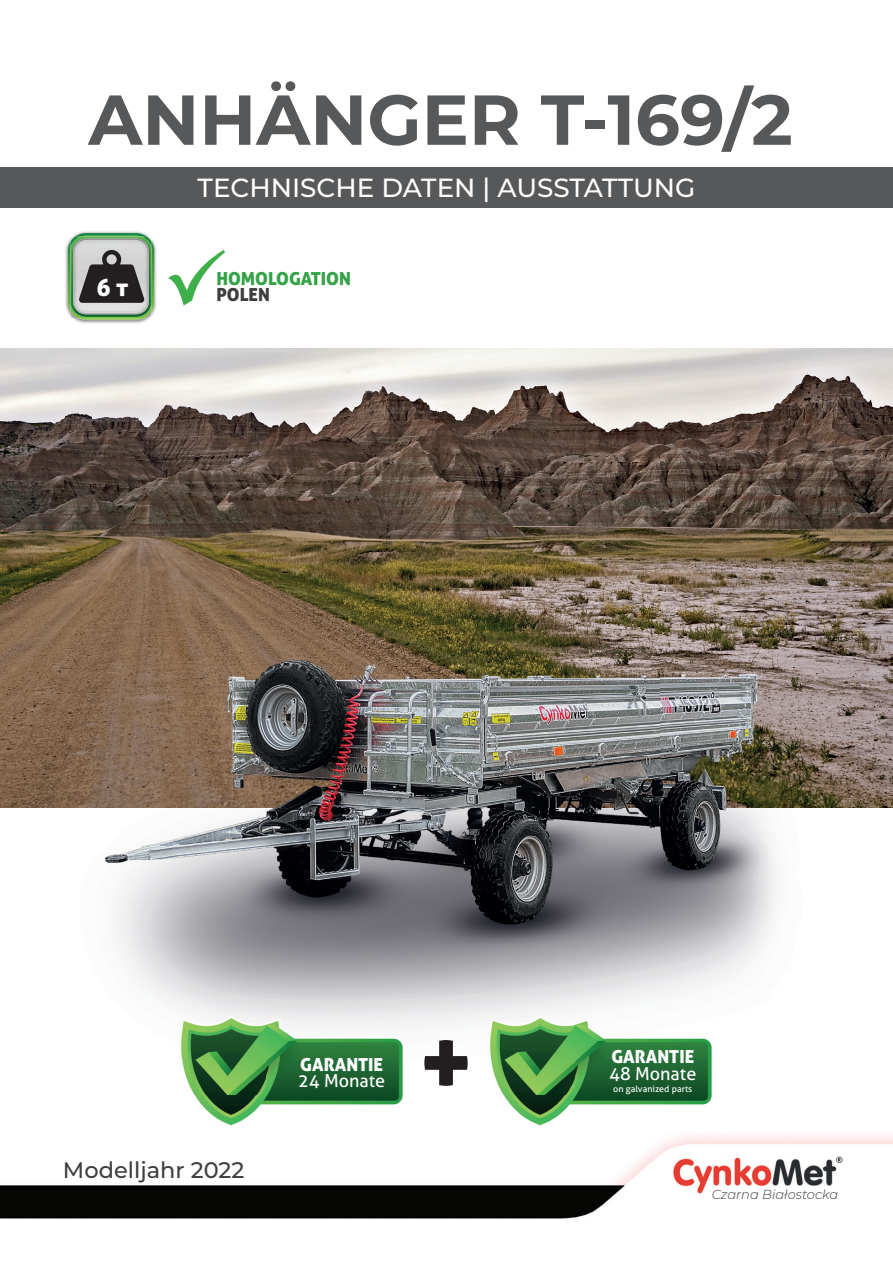
<style>
.page{position:relative;width:893px;height:1263px;background:#fff}
.page>*{position:absolute;margin:0;border:0;box-sizing:border-box;transform-origin:0 0}
.t1{font:96px "Aller Display";color:#231f20}
.t2{font:700 70.5px "Montserrat";color:#57585a}
.t3{font:500 26.25px "Montserrat";color:#fff}
.t4{font:24px "Aller Display";color:#fff}
.t5{font:500 22.5px "Montserrat";color:#3e3e3f}
.t6{font:18px "Aller Display";color:#fff}
.t7{font:18px "Aller";color:#fff}
.t8{font:18px "Aller Display";color:#34a347}
.t9{font:18px "Aller Display";color:#3e3e3f}
.t10{font:italic 300 13.05px "Montserrat";color:#3e3e3f}
.t11{font:9px "Aller";color:#fff}
</style>
<div class="page">
<img style="left:0;top:1135px;width:893px;height:84px">
<img style="left:0;top:348px;width:893px;height:460px">
<div style="left:0;top:167px;width:893px;height:40px;background:#57585a"></div>
<svg style="left:168px;top:250px;width:57px;height:56px"></svg>
<img style="left:48px;top:348px;width:612px;height:645px">
<img style="left:660px;top:348px;width:153px;height:649px">
<img style="left:65px;top:231px;width:92px;height:93px">
<img style="left:70px;top:237px;width:82px;height:80px">
<img style="left:73px;top:238px;width:76px;height:76px">
<img style="left:75px;top:303px;width:72px;height:9px">
<svg style="left:68px;top:233px;width:79px;height:70px;background:#778177"></svg>
<img style="left:166px;top:1011px;width:252px;height:115px">
<img style="left:475px;top:1011px;width:237px;height:115px">
<h2 class="t2" style="left:88px;top:69px;width:706px">ANHÄNGER T-169/2</h2>
<p class="t3" style="left:198px;top:169px;width:499px">TECHNISCHE DATEN | AUSSTATTUNG</p>
<p class="t8" style="left:216px;top:267px;width:136px">HOMOLOGATION</p>
<p class="t4" style="left:96px;top:272px;width:33px">6 t</p>
<p class="t9" style="left:216px;top:283px;width:55px">POLEN</p>
<p class="t5" style="left:63px;top:1154px;width:183px">Modelljahr 2022</p>
<p class="t6" style="left:300px;top:1053px;width:84px">GARANTIE</p>
<p class="t7" style="left:298px;top:1070px;width:89px">24 Monate</p>
<h1 class="t1" style="left:418px;top:1001px;width:57px">+</h1>
<p class="t6" style="left:611px;top:1045px;width:84px">GARANTIE</p>
<p class="t7" style="left:609px;top:1062px;width:89px">48 Monate</p>
<p class="t11" style="left:613px;top:1083px;width:81px">on galvanized parts</p>
<p class="t10" style="left:712px;top:1186px;width:128px">Czarna Białostocka</p>
</div>
